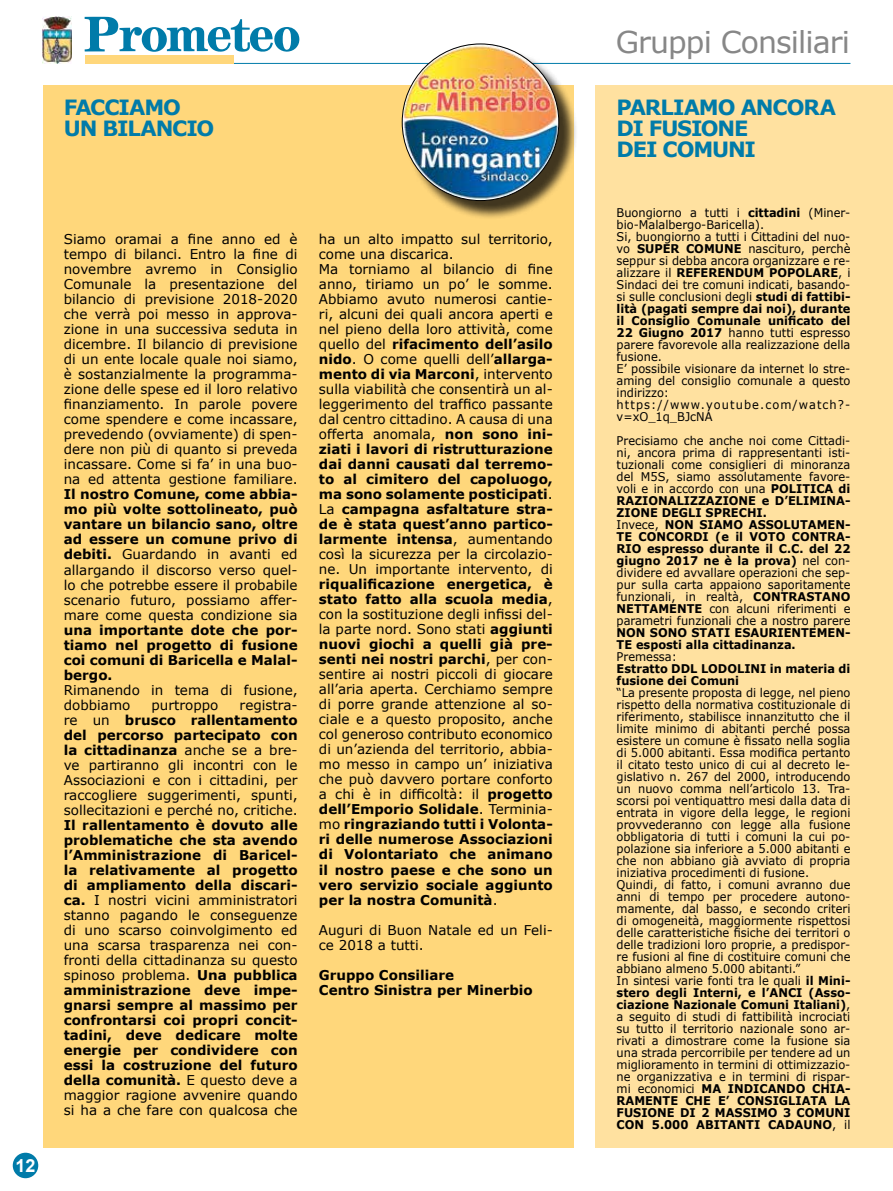
<style>
.page{position:relative;width:893px;height:1191px;background:#fff}
.page>*{position:absolute;margin:0;border:0;box-sizing:border-box;transform-origin:0 0}
.t1{font:30px "Verdana";letter-spacing:-.03em;color:#878787}
.t2{font:700 21px/21px "Verdana";letter-spacing:-.055em;color:#007ba9}
.t3{font:700 18px "Arial";color:#fff}
.t4{font:13.5px/15px "Verdana";color:#000;text-align:justify}
.t5{font:700 13.5px/15px "Verdana";color:#000;text-align:justify}
.t6{font:12px/12px "Verdana";color:#000;scale:.95 1}
.t7{font:700 12px/12px "Verdana";color:#000;text-align:right;scale:.95 1}
.s1{font-weight:700}
.s2{font-weight:400}
</style>
<div class="page">
<img style="left:43px;top:16px;width:29px;height:47px">
<div style="left:14px;top:1153px;width:24px;height:24px;background:#007ba9;border-radius:50%"></div>
<div style="left:13px;top:1152px;width:25px;height:26px;border:2px solid #007ba9;border-radius:50%"></div>
<svg style="left:85px;top:17px;width:215px;height:35px"></svg>
<hr style="left:85px;top:63px;width:765px;height:1px;background:#007ba9">
<div style="left:85px;top:55px;width:149px;height:9px;background:#ffd77b"></div>
<div style="left:43px;top:85px;width:530px;height:1062px;background:#ffd77b"></div>
<div style="left:595px;top:85px;width:298px;height:1062px;background:#ffe1a0"></div>
<div style="left:404px;top:46px;width:174px;height:174px;background:#000;opacity:.75"></div>
<img style="left:402px;top:44px;width:157px;height:157px;border-radius:78px">
<h2 class="t2" style="left:64px;top:96px;width:137px">FACCIAMO<br>UN BILANCIO</h2>
<h3 class="t3" style="left:16px;top:1153px;width:22px">12</h3>
<p class="t4" style="left:64px;top:231px;width:235px">Siamo oramai a fine anno ed è tempo di bilanci. Entro la fine di novembre avremo in Consiglio Comunale la presentazione del bilancio di previsione 2018-2020 che verrà poi messo in approva&shy;zione in una successiva seduta in dicembre. Il bilancio di previsione di un ente locale quale noi siamo, è sostanzialmente la programma&shy;zione delle spese ed il loro relativo finanziamento. In parole povere come spendere e come incassare, prevedendo (ovviamente) di spen&shy;dere non più di quanto si preveda incassare. Come si fa’ in una buo&shy;na ed attenta gestione familiare.</p>
<p class="t4" style="left:64px;top:486px;width:235px"><span class="s1">Il nostro Comune, come abbia&shy;mo più volte sottolineato, può vantare un bilancio sano, oltre ad essere un comune privo di debiti.</span> Guardando in avanti ed allargando il discorso verso quel&shy;lo che potrebbe essere il probabile scenario futuro, possiamo affer&shy;mare come questa condizione sia</p>
<p class="t5" style="left:64px;top:621px;width:235px">una importante dote che por&shy;tiamo nel progetto di fusione coi comuni di Baricella e Malal&shy;bergo.</p>
<p class="t4" style="left:64px;top:681px;width:235px">Rimanendo in tema di fusione, dobbiamo</p>
<p class="t4" style="left:64px;top:696px;width:235px;text-indent:176px">registra&shy;re un <span class="s1">brusco rallentamento del percorso partecipato con la cittadinanza</span> anche se a bre&shy;ve partiranno gli incontri con le Associazioni e con i cittadini, per raccogliere suggerimenti, spunti, sollecitazioni e perché no, critiche.</p>
<p class="t5" style="left:64px;top:816px;width:235px">Il rallentamento è dovuto alle problematiche che sta avendo l’Amministrazione di Baricel&shy;la relativamente al progetto di ampliamento della discari&shy;ca. <span class="s2">I nostri vicini amministratori stanno pagando le conseguenze di uno scarso coinvolgimento ed una scarsa trasparenza nei con&shy;fronti della cittadinanza su questo spinoso problema.</span> Una pubblica amministrazione deve impe&shy;gnarsi sempre al massimo per confrontarsi coi propri concit&shy;tadini, deve dedicare molte energie per condividere con essi la costruzione del futuro della comunità. <span class="s2">E questo deve a maggior ragione avvenire quando si ha a che fare con qualcosa che</span></p>
<p class="t4" style="left:151px;top:696px;width:69px">purtroppo</p>
<p class="t4" style="left:319px;top:231px;width:235px;text-align:left">ha un alto impatto sul territorio, come una discarica.<br>Ma torniamo al bilancio di fine anno, tiriamo un po’ le somme.<br>Abbiamo avuto numerosi cantie&shy;ri, alcuni dei quali ancora aperti e nel pieno della loro attività, come quello del <span class="s1">rifacimento dell’asilo nido</span>. O come quelli dell’<span class="s1">allarga&shy;mento di via Marconi</span>, intervento sulla viabilità che consentirà un al&shy;leggerimento del traffico passante dal centro cittadino. A causa di una offerta anomala, <span class="s1">non sono ini&shy;ziati i lavori di ristrutturazione dai danni causati dal terremo&shy;to al cimitero del capoluogo, ma sono solamente posticipati</span>.<br>La <span class="s1">campagna asfaltature stra&shy;de è stata quest’anno partico&shy;larmente intensa</span>, aumentando così la sicurezza per la circolazio&shy;ne. Un importante intervento, di</p>
<p class="t4" style="left:319px;top:576px;width:235px"><span class="s1">riqualificazione energetica, è stato fatto alla scuola media</span>, con la sostituzione degli infissi del&shy;la parte nord. Sono stati <span class="s1">aggiunti nuovi giochi a quelli già pre&shy;senti nei nostri parchi</span>, per con&shy;sentire ai nostri piccoli di giocare all’aria aperta. Cerchiamo sempre di porre grande attenzione al so&shy;ciale e a questo proposito, anche col generoso contributo economico di un’azienda del territorio, abbia&shy;mo messo in campo un’ iniziativa che può davvero portare conforto a chi è in difficoltà: il <span class="s1">progetto dell’Emporio Solidale</span>. Terminia&shy;mo <span class="s1">ringraziando tutti i Volonta&shy;ri delle numerose Associazioni di Volontariato che animano il nostro paese e che sono un vero servizio sociale aggiunto per la nostra Comunità</span>.</p>
<p class="t4" style="left:319px;top:921px;width:235px">Auguri di Buon Natale ed un Feli&shy;ce 2018 a tutti.</p>
<p class="t5" style="left:319px;top:966px;width:215px">Gruppo Consiliare<br>Centro Sinistra per Minerbio</p>
<h1 class="t1" style="left:616px;top:23px;width:236px">Gruppi Consiliari</h1>
<h2 class="t2" style="left:617px;top:96px;width:221px">PARLIAMO ANCORA<br>DI FUSIO</h2>
<h2 class="t2" style="left:617px;top:117px;width:138px;text-align:right">NE<br>DEI COMUNI</h2>
<p class="t6" style="left:617px;top:206px;width:248px">Buongiorno a tutti i <span class="s1">cittadini</span> (Miner&shy;bio-Malalbergo-Baricella).<br>Si, buongiorno a tutti i Cittadini del nuo&shy;vo <span class="s1">SUPER COMUNE</span> nascituro, perchè seppur si debba ancora organizzare e re&shy;alizzare il <span class="s1">REFERENDUM POPOL</span></p>
<p class="t6" style="left:617px;top:266px;width:248px;text-indent:196px"><span class="s1">ARE</span>, i<br>Sindaci dei tre comuni indicati, basando&shy;si sulle conclusioni degli <span class="s1">studi di fattibi&shy;lità (pagati sempre dai noi), durante il Consiglio Comunale unificato del<br>22 Giugno 2017</span> hanno tutti espresso parere favorevole alla realizzazione della fusione.<br>E’ possibile visionare da internet lo stre&shy;aming del consiglio comunale a questo indirizzo: https://www.youtube.com/watch?- v=xO_1q_BJcNA</p>
<p class="t6" style="left:617px;top:434px;width:248px;text-align:justify">Precisiamo che anche noi come Cittadi&shy;ni, ancora prima di rappresentanti isti&shy;tuzionali come consiglieri di minoranza del M5S, siamo assolutamente favore&shy;voli e in accordo con una <span class="s1">POLI</span></p>
<p class="t7" style="left:802px;top:482px;width:52px">TICA di</p>
<p class="t7" style="left:617px;top:494px;width:28px">RAZIO</p>
<p class="t7" style="left:658px;top:494px;width:28px">NALIZZ</p>
<p class="t7" style="left:706px;top:494px;width:19px">AZIO</p>
<p class="t7" style="left:739px;top:494px;width:119px">NE e D’ELIMINA-</p>
<p class="t7" style="left:617px;top:506px;width:9px">ZIO</p>
<p class="t7" style="left:617px;top:506px;width:160px">NE DEGLI SPRECHI.<br><span class="s2">Invece,</span> NON SIAMO ASSOL</p>
<p class="t6" style="left:617px;top:518px;width:248px;text-align:justify;text-indent:174px"><span class="s1">UTAMEN-TE CONCORDI (e il VOTO CONTRA-RIO espresso durante il C.C. del 22 giugno 2017 ne è la prova)</span> nel con&shy;dividere ed avvallare operazioni che sep&shy;pur sulla carta appaiono saporitamente funzionali, in realtà, <span class="s1">CONTRASTANO NETTAMENTE</span> con alcuni riferimenti e parametri funzionali che a nostro parere</p>
<p class="t7" style="left:617px;top:626px;width:248px;text-align:left">NON SONO STATI ESAURIENTEMEN-<br>TE esposti alla cittadinanza.</p>
<p class="t6" style="left:617px;top:650px;width:65px">Premessa:</p>
<p class="t7" style="left:617px;top:662px;width:126px">Estratto DDL LO DOLI</p>
<p class="t7" style="left:751px;top:662px;width:107px">NI in materia di</p>
<p class="t7" style="left:617px;top:674px;width:131px">fusione dei Comuni</p>
<p class="t6" style="left:617px;top:686px;width:248px">“La presente proposta di legge, nel pieno rispetto della normativa costituzionale di riferimento, stabilisce innanzitutto che il limite minimo di abitanti perché possa esistere un comune è fissato nella soglia di 5.000 abitanti. Essa modifica pertanto il citato testo unico di cui al decreto le&shy;gislativo n. 267 del 2000, introducendo un nuovo comma nell’articolo 13. Tra&shy;scorsi poi ventiquattro mesi dalla data di entrata in vigore della legge, le regioni provvederanno con legge alla fusione obbligatoria di tutti i comuni la cui po&shy;polazione sia inferiore a 5.000 abitanti e che non abbiano già avviato di propria iniziativa procedimenti di fusione.<br>Quindi, di fatto, i comuni avranno due anni di tempo per procedere autono&shy;mamente, dal basso, e secondo criteri di omogeneità, maggiormente rispettosi delle caratteristiche fisiche dei territori o delle tradizioni loro proprie, a predispor&shy;re fusioni al fine di costituire comuni che abbiano almeno 5.000 abitanti.”<br>In sintesi varie fonti tra le quali <span class="s1">il Mini&shy;stero degli Interni, e l’ANCI (Asso&shy;ciazione Nazionale Comuni Italiani)</span>, a seguito di studi di fattibilità incrociati su tutto il territorio nazionale sono ar&shy;rivati a dimostrare come la fusione sia una strada percorribile per tendere ad un miglioramento in termini di ottimizzazio&shy;ne organizzativa e in termini di rispar&shy;mi economici <span class="s1">MA INDICANDO CHIA-RAMENTE CHE E’ CONSIGLIATA LA FUSIO</span></p>
<p class="t7" style="left:617px;top:1106px;width:248px">MO 3 COMUNI<br>CON 5.000 ABITANTI CADAUNO<span class="s2">, il</span></p>
<p class="t7" style="left:657px;top:1106px;width:90px">NE DI 2 MASSI</p>
</div>
